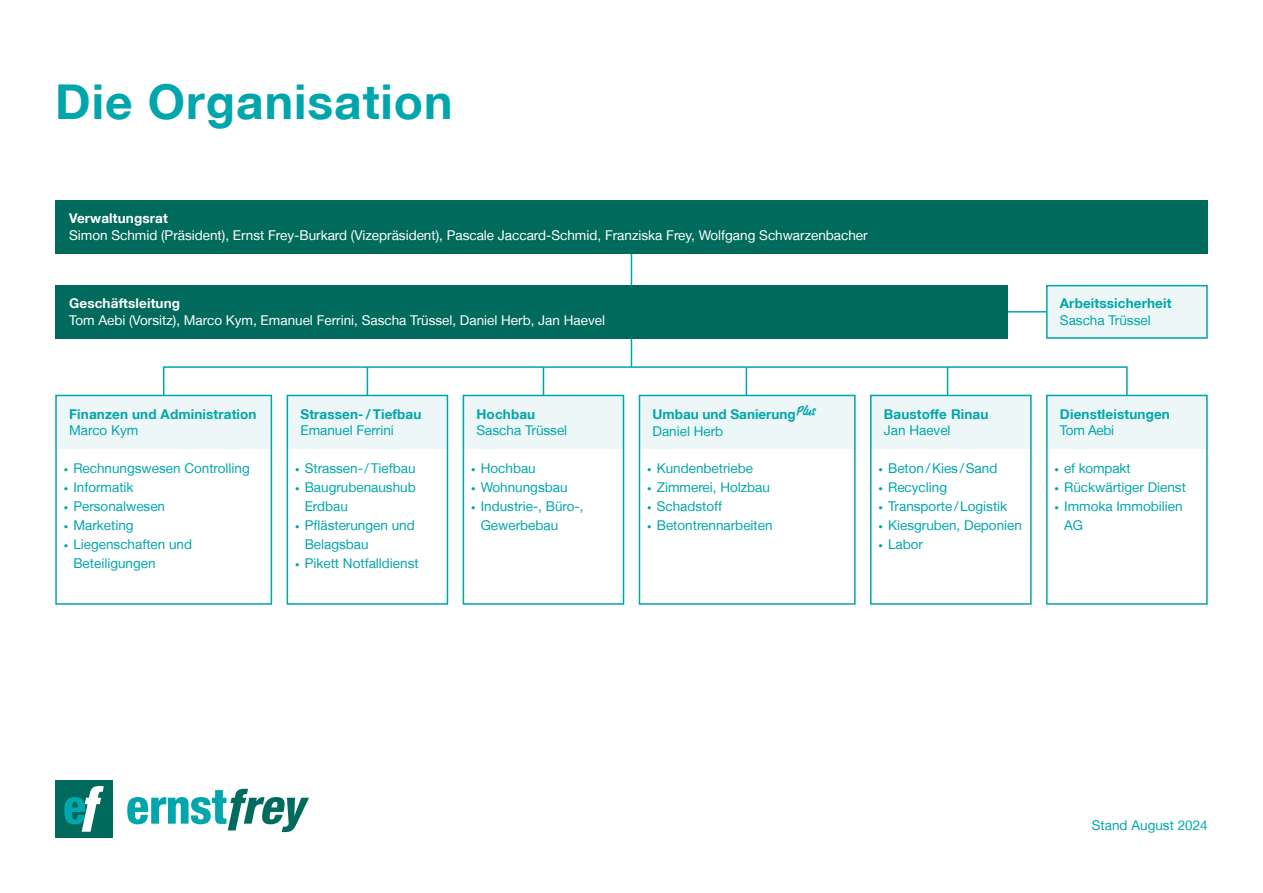
<style>
.page{position:relative;width:1263px;height:893px;background:#fff}
.page>*{position:absolute;margin:0;border:0;box-sizing:border-box;transform-origin:0 0}
.t1{font:700 48px "Helvetica Neue LT";letter-spacing:.02em;color:#00a6ab}
.t2{font:13.5px/18.9px "Helvetica Neue LT";color:#00a6ab}
.t3{font:13.5px "Helvetica Neue LT";color:#fff}
.t4{font:700 13.5px/16.5px "Helvetica Neue LT";letter-spacing:.01em;color:#00a6ab}
.t5{font:700 13.5px "Helvetica Neue LT";letter-spacing:.01em;color:#fff}
.s1{font-weight:900}
.s2{font-weight:400}
</style>
<div class="page">
<div style="left:163px;top:366px;width:965px;height:74px;border:2px solid #00a6ab"></div>
<hr style="left:947px;top:367px;width:1px;height:79px;background:#00a6ab">
<hr style="left:746px;top:367px;width:1px;height:79px;background:#00a6ab">
<hr style="left:543px;top:367px;width:1px;height:79px;background:#00a6ab">
<hr style="left:367px;top:367px;width:1px;height:79px;background:#00a6ab">
<hr style="left:631px;top:221px;width:1px;height:146px;background:#00a6ab">
<hr style="left:876px;top:311px;width:170px;height:2px;background:#00a6ab">
<div style="left:55px;top:285px;width:952px;height:54px;background:#006a5d"></div>
<div style="left:1046px;top:285px;width:162px;height:54px;background:#edf7f8"></div>
<div style="left:55px;top:200px;width:1153px;height:54px;background:#006a5d"></div>
<div style="left:55px;top:395px;width:217px;height:54px;background:#edf7f8"></div>
<div style="left:55px;top:395px;width:217px;height:210px;border:2px solid #00a6ab"></div>
<div style="left:1046px;top:395px;width:162px;height:54px;background:#edf7f8"></div>
<div style="left:1046px;top:395px;width:162px;height:210px;border:2px solid #00a6ab"></div>
<div style="left:287px;top:395px;width:161px;height:54px;background:#edf7f8"></div>
<div style="left:287px;top:395px;width:161px;height:210px;border:2px solid #00a6ab"></div>
<div style="left:463px;top:395px;width:161px;height:54px;background:#edf7f8"></div>
<div style="left:463px;top:395px;width:161px;height:210px;border:2px solid #00a6ab"></div>
<div style="left:639px;top:395px;width:216px;height:54px;background:#edf7f8"></div>
<div style="left:639px;top:395px;width:216px;height:210px;border:2px solid #00a6ab"></div>
<div style="left:870px;top:395px;width:162px;height:54px;background:#edf7f8"></div>
<div style="left:870px;top:395px;width:162px;height:210px;border:2px solid #00a6ab"></div>
<div style="left:1046px;top:285px;width:162px;height:54px;border:2px solid #00a6ab"></div>
<svg style="left:127px;top:789px;width:182px;height:43px"></svg>
<div style="left:55px;top:780px;width:58px;height:58px;background:#006a5d"></div>
<svg style="left:64px;top:786px;width:40px;height:46px"></svg>
<h1 class="t1" style="left:55px;top:73px;width:399px">Die Organisation</h1>
<p class="t5" style="left:69px;top:210px;width:100px">Verwaltungsrat</p>
<p class="t3" style="left:69px;top:227px;width:800px">Simon Schmid (Präsident), Ernst Frey-Burkard (Vizepräsident), Pascale Jaccard-Schmid, Franziska Frey, Wolfgang Schwarzenbacher</p>
<p class="t5" style="left:69px;top:295px;width:112px">Geschäftsleitung</p>
<p class="t3" style="left:69px;top:312px;width:537px">Tom Aebi (Vorsitz), Marco Kym, Emanuel Ferrini, Sascha Trüssel, Daniel Herb, Jan Haevel</p>
<p class="t4" style="left:69px;top:406px;width:189px">Finanzen und Administration</p>
<p class="t2" style="left:69px;top:421px;width:71px">Marco Kym</p>
<p class="t2" style="left:64px;top:459px;width:188px"><span class="s1">·</span> Rechnungswesen Controlling</p>
<p class="t2" style="left:64px;top:478px;width:71px"><span class="s1">·</span> Informatik</p>
<p class="t2" style="left:64px;top:497px;width:103px"><span class="s1">·</span> Personalwesen</p>
<p class="t2" style="left:64px;top:515px;width:71px"><span class="s1">·</span> Marketing</p>
<p class="t2" style="left:64px;top:534px;width:130px"><span class="s1">·</span> Liegenschaften und</p>
<p class="t2" style="left:73px;top:553px;width:84px">Beteiligungen</p>
<p class="t4" style="left:300px;top:406px;width:123px">Strassen- /Tiefbau</p>
<p class="t2" style="left:300px;top:421px;width:95px">Emanuel Ferrini</p>
<p class="t2" style="left:295px;top:459px;width:122px"><span class="s1">·</span> Strassen-/Tiefbau</p>
<p class="t2" style="left:295px;top:478px;width:122px"><span class="s1">·</span> Baugrubenaushub</p>
<p class="t2" style="left:305px;top:497px;width:45px">Erdbau</p>
<p class="t2" style="left:295px;top:515px;width:121px"><span class="s1">·</span> Pflästerungen und</p>
<p class="t2" style="left:305px;top:534px;width:66px">Belagsbau</p>
<p class="t2" style="left:295px;top:553px;width:125px"><span class="s1">·</span> Pikett Notfalldienst</p>
<p class="t4" style="left:476px;top:406px;width:60px">Hochbau</p>
<p class="t2" style="left:476px;top:421px;width:92px">Sascha Trüssel</p>
<p class="t2" style="left:471px;top:459px;width:66px"><span class="s1">·</span> Hochbau</p>
<p class="t2" style="left:471px;top:478px;width:98px"><span class="s1">·</span> Wohnungsbau</p>
<p class="t2" style="left:471px;top:497px;width:114px"><span class="s1">·</span> Industrie-, Büro-,</p>
<p class="t2" style="left:481px;top:515px;width:79px">Gewerbebau</p>
<p class="t4" style="left:652px;top:406px;width:164px">Umbau und Sanierung<sup>Plus<br></sup><span class="s2">Daniel Herb</span></p>
<p class="t2" style="left:647px;top:459px;width:127px"><span class="s1">·</span> Kundenbetriebe<br><span class="s1">·</span> Zimmerei, Holzbau <span class="s1">·</span> Schadstoff<br><span class="s1">·</span> Betontrennarbeiten</p>
<p class="t4" style="left:884px;top:406px;width:106px">Baustoffe Rinau</p>
<p class="t2" style="left:884px;top:421px;width:68px">Jan Haevel</p>
<p class="t2" style="left:878px;top:459px;width:145px"><span class="s1">·</span> Beton/Kies /Sand<br><span class="s1">·</span> Recycling<br><span class="s1">·</span> Transporte/Logistik<br><span class="s1">·</span> Kiesgruben, Deponien <span class="s1">·</span> Labor</p>
<p class="t4" style="left:1060px;top:295px;width:113px">Arbeitssicherheit</p>
<p class="t2" style="left:1060px;top:310px;width:92px">Sascha Trüssel</p>
<p class="t4" style="left:1060px;top:406px;width:111px">Dienstleistungen</p>
<p class="t2" style="left:1060px;top:421px;width:56px">Tom Aebi</p>
<p class="t2" style="left:1054px;top:459px;width:78px"><span class="s1">·</span> ef kompakt</p>
<p class="t2" style="left:1054px;top:478px;width:133px"><span class="s1">·</span> Rückwärtiger Dienst</p>
<p class="t2" style="left:1054px;top:497px;width:129px"><span class="s1">·</span> Immoka Immobilien</p>
<p class="t2" style="left:1064px;top:515px;width:20px">AG</p>
<p class="t2" style="left:1092px;top:815px;width:117px">Stand August 2024</p>
</div>
